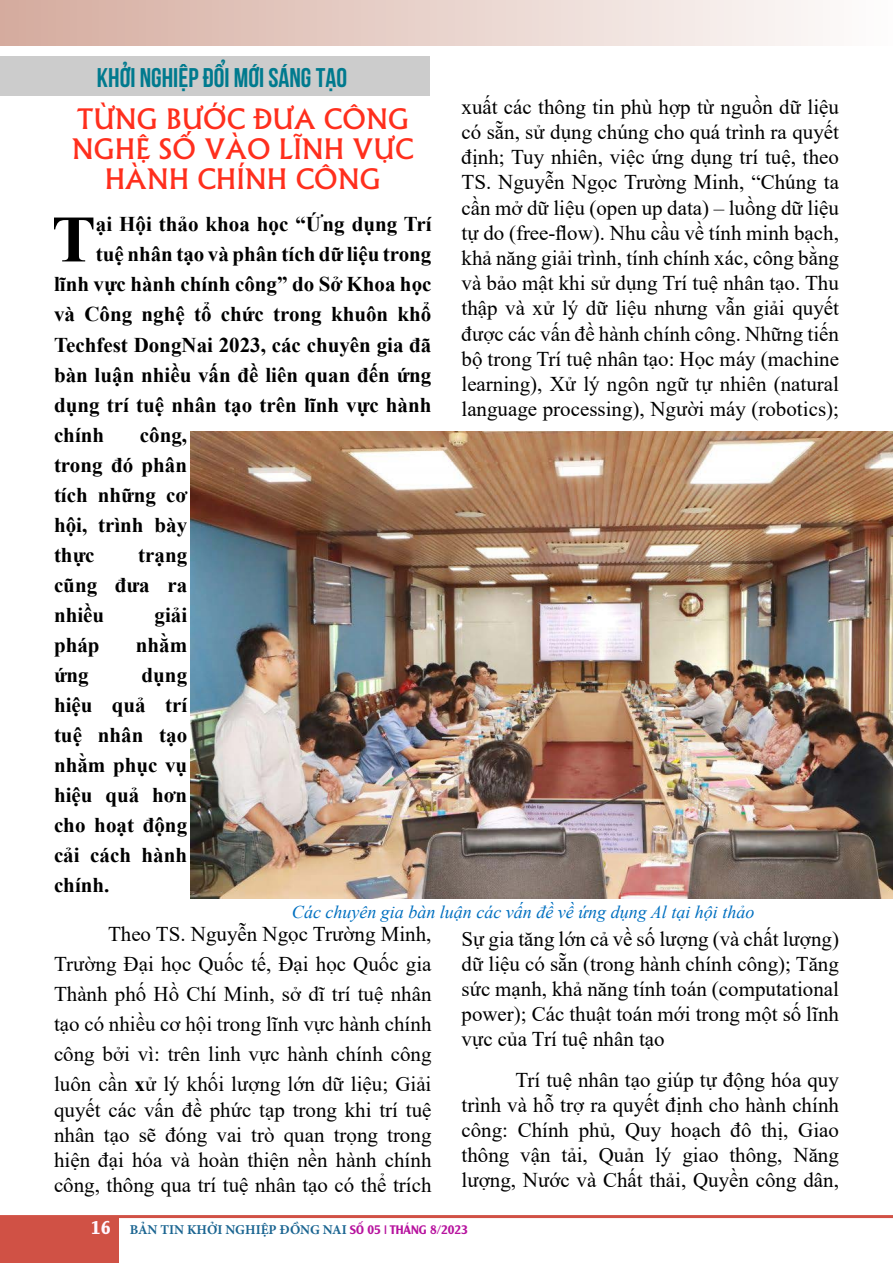
<style>
.page{position:relative;width:893px;height:1263px;background:#fff}
.page>*{position:absolute;margin:0;border:0;box-sizing:border-box;transform-origin:0 0}
.t1{font:700 66.3px "Times New Roman";color:#000}
.t2{font:30px/30px "UTM Khuccamta";color:#ff2f1d;text-align:center}
.t3{font:27px "UTM Bebas";color:#007a8e}
.t4{font:21px/25.2px "Times New Roman";color:#000;text-align:justify}
.t5{font:700 21px/30px "Times New Roman";color:#000;text-align:justify}
.t6{font:italic 18px "Times New Roman";color:#0070c0}
.t7{font:700 13.5px "Minion Pro";color:#1b6591}
.s1{font-weight:700}
.s2{font-family:"UTM Alexander";font-weight:400;font-size:18px;color:#fff6ff}
.s3{font-family:"UTM Alexander";font-weight:400;font-size:12px;color:#b7139e}
</style>
<div class="page">
<div style="left:0;top:0;width:892px;height:46px;background:linear-gradient(to right,#d5ab9e,#fefdfd)"></div>
<hr style="left:0;top:1215px;width:893px;height:3px;background:#d15145">
<div style="left:0;top:1217px;width:118px;height:46px;background:#d05145"></div>
<div style="left:0;top:56px;width:430px;height:40px;background:#ccc"></div>
<img style="left:190px;top:431px;width:702px;height:467px">
<p class="t3" style="left:97px;top:58px;width:252px">KHỞI NGHIỆP ĐỔI MỚI SÁNG TẠO</p>
<h2 class="t2" style="left:72px;top:102px;width:343px">TỪNG BƯỚC ĐƯA CÔNG<br>NGHỆ SỐ VÀO LĨNH VỰC<br>HÀNH CHÍNH CÔNG</h2>
<h1 class="t1" style="left:52px;top:191px;width:46px">T</h1>
<p class="t5" style="left:96px;top:209px;width:337px">ại Hội thảo khoa học “Ứng dụng Trí</p>
<p class="t5" style="left:96px;top:239px;width:337px">tuệ nhân tạo và phân tích dữ liệu trong</p>
<p class="t5" style="left:54px;top:269px;width:379px">lĩnh vực hành chính công” do Sở Khoa học</p>
<p class="t5" style="left:54px;top:299px;width:379px">và Công nghệ tổ chức trong khuôn khổ</p>
<p class="t5" style="left:54px;top:329px;width:379px">Techfest DongNai 2023, các chuyên gia đã</p>
<p class="t5" style="left:54px;top:359px;width:379px">bàn luận nhiều vấn đề liên quan đến ứng</p>
<p class="t5" style="left:54px;top:389px;width:379px">dụng trí tuệ nhân tạo trên lĩnh vực hành</p>
<p class="t5" style="left:54px;top:419px;width:52px">chính</p>
<p class="t5" style="left:54px;top:419px;width:135px;text-indent:86px">công, trong đó phân tích những cơ hội, trình bày thực</p>
<p class="t5" style="left:54px;top:539px;width:135px;text-indent:84px">trạng cũng đưa ra nhiều</p>
<p class="t5" style="left:154px;top:599px;width:34px">giải</p>
<p class="t4" style="left:461px;top:94px;width:379px">xuất các thông tin phù hợp từ nguồn dữ liệu có sẵn, sử dụng chúng cho quá trình ra quyết định; Tuy nhiên, việc ứng dụng trí tuệ, theo TS. Nguyễn Ngọc Trường Minh, “Chúng ta cần mở dữ liệu (open up data) – luồng dữ liệu tự do (free-flow). Nhu cầu về tính minh bạch, khả năng giải trình, tính chính xác, công bằng và bảo mật khi sử dụng Trí tuệ nhân tạo. Thu thập và xử lý dữ liệu nhưng vẫn giải quyết được các vấn đề hành chính công. Những tiến bộ trong Trí tuệ nhân tạo: Học máy (machine learning), Xử lý ngôn ngữ tự nhiên (natural language processing), Người máy (robotics);</p>
<p class="t5" style="left:54px;top:629px;width:47px">pháp</p>
<p class="t5" style="left:136px;top:629px;width:53px">nhằm</p>
<p class="t5" style="left:54px;top:659px;width:36px">ứng</p>
<p class="t5" style="left:54px;top:659px;width:135px;text-indent:88px">dụng hiệu quả trí tuệ nhân tạo nhằm phục vụ hiệu quả hơn cho hoạt động cải cách hành chính.</p>
<p class="t4" style="left:54px;top:918px;width:379px;line-height:30px;text-indent:54px">Theo TS. Nguyễn Ngọc Trường Minh, Trường Đại học Quốc tế, Đại học Quốc gia Thành phố Hồ Chí Minh, sở dĩ trí tuệ nhân tạo có nhiều cơ hội trong lĩnh vực hành chính công bởi vì: trên linh vực hành chính công luôn cần <span class="s1">x</span>ử lý khối lượng lớn dữ liệu; Giải</p>
<p class="t4" style="left:54px;top:1096px;width:379px">quyết các vấn đề phức tạp trong khi trí tuệ nhân tạo sẽ đóng vai trò quan trọng trong hiện đại hóa và hoàn thiện nền hành chính công, thông qua trí tuệ nhân tạo có thể trích</p>
<p class="t6" style="left:292px;top:899px;width:464px">Các chuyên gia bàn luận các vấn đề về ứng dụng Al tại hội thảo</p>
<p class="t4" style="left:461px;top:925px;width:379px">Sự gia tăng lớn cả về số lượng (và chất lượng) dữ liệu có sẵn (trong hành chính công); Tăng sức mạnh, khả năng tính toán (computational power); Các thuật toán mới trong một số lĩnh vực của Trí tuệ nhân tạo</p>
<p class="t4" style="left:461px;top:1066px;width:379px;text-indent:54px">Trí tuệ nhân tạo giúp tự động hóa quy trình và hỗ trợ ra quyết định cho hành chính công: Chính phủ, Quy hoạch đô thị, Giao thông vận tải, Quản lý giao thông, Năng lượng, Nước và Chất thải, Quyền công dân,</p>
<p class="t7" style="left:91px;top:1220px;width:379px"><span class="s2">16</span> BẢN TIN KHỞI NGHIỆP ĐỒNG NAI <span class="s3">SỐ 05 | THÁNG 8/2023</span></p>
</div>
